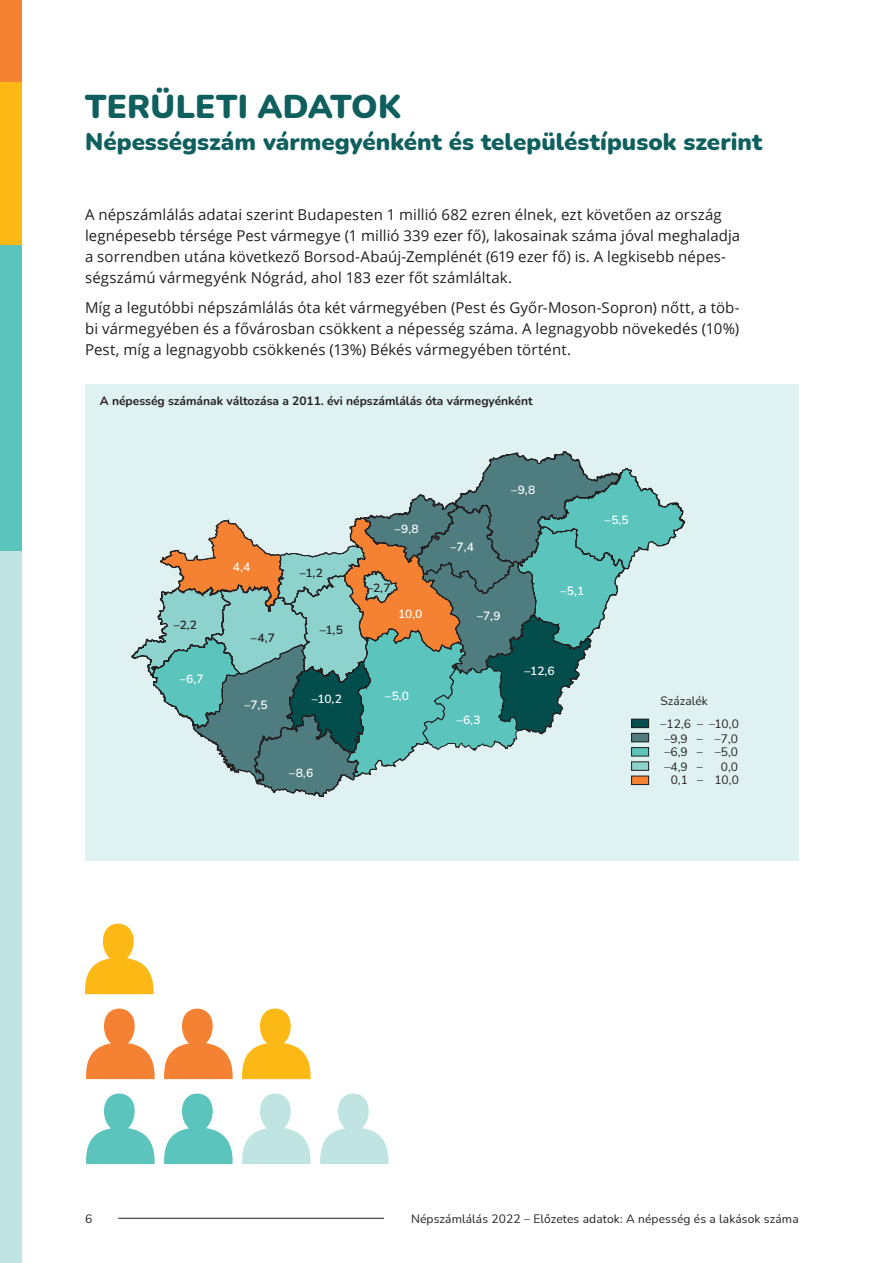
<style>
.page{position:relative;width:893px;height:1263px;background:#fff}
.page>*{position:absolute;margin:0;border:0;box-sizing:border-box;transform-origin:0 0}
.alcím_fekete{font:900 33px "Nunito";letter-spacing:.005em;color:#0f5f5f}
.alcím_fekete-2{font:900 24px "Nunito";color:#0f5f5f}
.előszó{font:15px/21px "Open Sans";letter-spacing:.005em;color:#231f20}
.t1{font:12px/14px "Nunito";letter-spacing:.01em;color:#231f20;text-align:justify}
.t2{font:700 12px "Nunito";color:#231f20}
.t3{font:600 12px "Nunito";color:#fff}
.t4{font:600 12px "Nunito";color:#231f20}
</style>
<div class="page">
<hr style="left:118px;top:1218px;width:554px;height:1px;background:#231f20">
<div style="left:0;top:551px;width:21px;height:712px;background:#bfe4e1"></div>
<div style="left:0;top:0;width:21px;height:82px;background:#f48232"></div>
<div style="left:0;top:82px;width:21px;height:163px;background:#fcb814"></div>
<div style="left:0;top:245px;width:21px;height:306px;background:#5ac4bd"></div>
<div style="left:384px;top:1210px;width:415px;height:12px;background:#fff"></div>
<div style="left:85px;top:384px;width:714px;height:477px;background:#dff1f0"></div>
<svg style="left:131px;top:451px;width:554px;height:346px"></svg>
<svg style="left:86px;top:1008px;width:69px;height:71px"></svg>
<svg style="left:86px;top:1093px;width:69px;height:71px"></svg>
<svg style="left:164px;top:1008px;width:69px;height:71px"></svg>
<svg style="left:164px;top:1093px;width:69px;height:71px"></svg>
<svg style="left:242px;top:1008px;width:69px;height:71px"></svg>
<svg style="left:85px;top:924px;width:69px;height:70px"></svg>
<svg style="left:242px;top:1093px;width:69px;height:71px"></svg>
<svg style="left:320px;top:1093px;width:69px;height:71px"></svg>
<p class="alcím_fekete" style="left:85px;top:83px;width:318px">TERÜLETI ADATOK</p>
<p class="alcím_fekete-2" style="left:85px;top:125px;width:679px">Népességszám vármegyénként és településtípusok szerint</p>
<p class="előszó" style="left:85px;top:204px;width:657px">A népszámlálás adatai szerint Budapesten 1 millió 682 ezren élnek, ezt követően az ország legnépesebb térsége Pest vármegye (1 millió 339 ezer fő), lakosainak száma jóval meghaladja a sorrendben utána következő Borsod-Abaúj-Zemplénét (619 ezer fő) is. A legkisebb népes&shy;ségszámú vármegyénk Nógrád, ahol 183 ezer főt számláltak.</p>
<p class="előszó" style="left:85px;top:296px;width:656px;text-align:justify">Míg a legutóbbi népszámlálás óta két vármegyében (Pest és Győr-Moson-Sopron) nőtt, a töb&shy;bi vármegyében és a fővárosban csökkent a népesség száma. A legnagyobb növekedés (10%)<br>Pest, míg a legnagyobb csökkenés (13%) Békés vármegyében történt.</p>
<p class="t2" style="left:100px;top:393px;width:434px">A népesség számának változása a 2011. évi népszámlálás óta vármegyénként</p>
<p class="t4" style="left:174px;top:616px;width:25px">–2,2</p>
<p class="t3" style="left:179px;top:671px;width:26px">–6,7</p>
<p class="t3" style="left:233px;top:558px;width:19px">4,4</p>
<p class="t4" style="left:251px;top:629px;width:26px">–4,7</p>
<p class="t3" style="left:244px;top:696px;width:25px">–7,5</p>
<p class="t4" style="left:300px;top:565px;width:25px">–1,2</p>
<p class="t4" style="left:320px;top:622px;width:25px">–1,5</p>
<p class="t3" style="left:312px;top:691px;width:32px">–10,2</p>
<p class="t3" style="left:289px;top:764px;width:26px">–8,6</p>
<p class="t3" style="left:395px;top:521px;width:26px">–9,8</p>
<p class="t4" style="left:367px;top:580px;width:25px">–2,7</p>
<p class="t3" style="left:398px;top:605px;width:26px">10,0</p>
<p class="t3" style="left:385px;top:688px;width:25px">–5,0</p>
<p class="t3" style="left:511px;top:481px;width:26px">–9,8</p>
<p class="t3" style="left:451px;top:538px;width:25px">–7,4</p>
<p class="t3" style="left:477px;top:608px;width:25px">–7,9</p>
<p class="t3" style="left:456px;top:711px;width:26px">–6,3</p>
<p class="t3" style="left:560px;top:582px;width:25px">–5,1</p>
<p class="t3" style="left:524px;top:662px;width:32px">–12,6</p>
<p class="t3" style="left:605px;top:511px;width:25px">–5,5</p>
<p class="t1" style="left:661px;top:694px;width:49px">Százalék</p>
<p class="t1" style="left:665px;top:731px;width:75px">–9,9 – –7,0 –6,9 – –5,0 –4,9 –</p>
<p class="t1" style="left:661px;top:716px;width:80px">–12,6 – –10,0</p>
<p class="t1" style="left:671px;top:759px;width:70px;text-align:right">0,0<br>0,1 – 10,0</p>
<p class="t1" style="left:85px;top:1211px;width:9px">6</p>
<p class="t1" style="left:411px;top:1211px;width:389px">Népszámlálás 2022 – Előzetes adatok: A népesség és a lakások száma</p>
</div>
